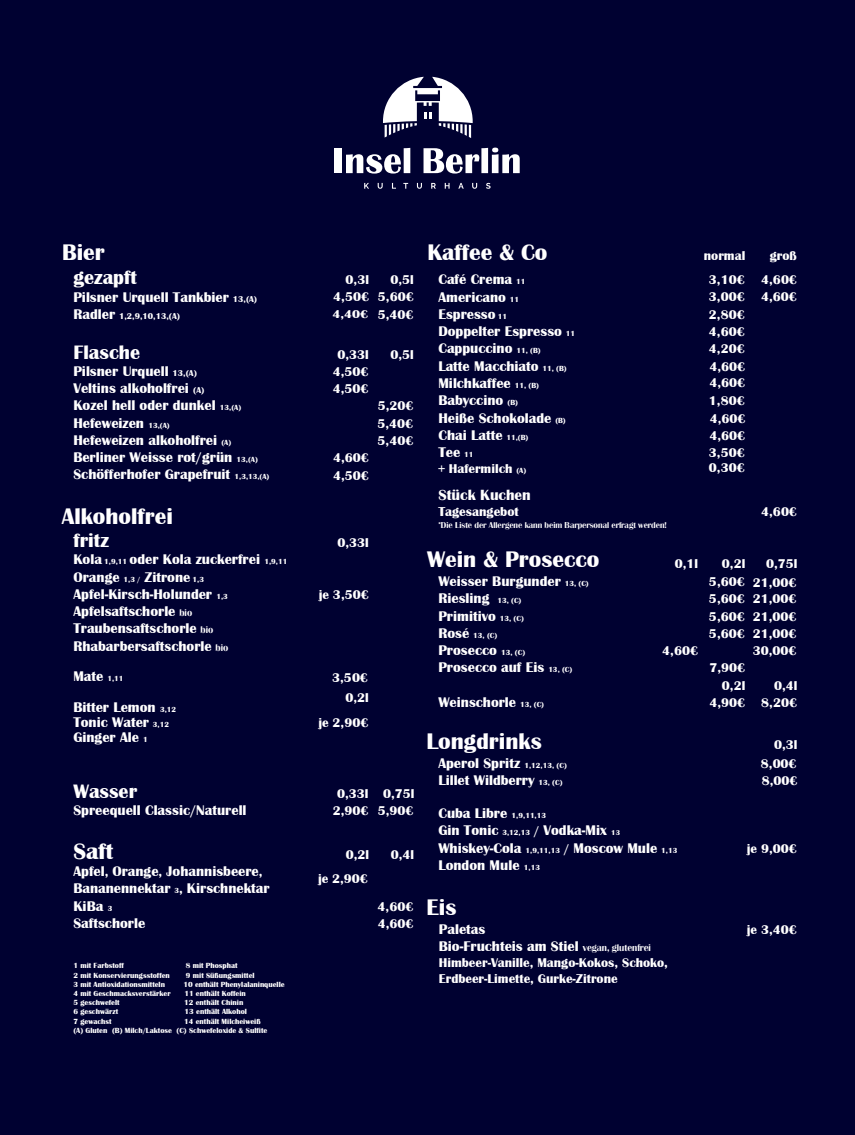
<style>
.page{position:relative;width:855px;height:1135px;background:#000131}
.page>*{position:absolute;margin:0;border:0;box-sizing:border-box;transform-origin:0 0}
.t1{font:700 23.2px "Britannic";color:#fff}
.t2{font:700 20px "Britannic";color:#fff}
.t3{font:700 15.2px "Britannic";color:#fff}
.t4{font:700 14.4px/17.3px "Britannic";color:#fff}
.t5{font:700 13.2px "Britannic";color:#fff}
.t6{font:700 13.12px/17.3px "Britannic";color:#fff}
.t7{font:700 11.72px "Britannic";color:#fff;scale:1.12 1}
.t8{font:700 8.72px "Britannic";color:#fff}
.t9{font:8.4px "Britannic BQ";color:#fff}
.t10{font:700 7.64px/9.2px "Britannic";color:#fff}
.s1{font-size:8.72px}
.s2{font-size:14.4px}
.s3{font-size:7.64px}
.s4{font-size:7.6px}
.s5{font-family:"Britannic BQ";font-weight:400;font-size:9.6px}
.s6{font-size:13.12px}
.s7{font-size:7.2px}
</style>
<div class="page">
<svg style="left:383px;top:77px;width:90px;height:61px"></svg>
<svg style="left:364px;top:183px;width:5px;height:6px"></svg>
<svg style="left:378px;top:183px;width:5px;height:6px"></svg>
<svg style="left:392px;top:183px;width:4px;height:6px"></svg>
<svg style="left:403px;top:183px;width:5px;height:6px"></svg>
<svg style="left:417px;top:183px;width:5px;height:6px"></svg>
<svg style="left:431px;top:183px;width:5px;height:6px"></svg>
<svg style="left:445px;top:183px;width:5px;height:6px"></svg>
<svg style="left:458px;top:183px;width:6px;height:6px"></svg>
<svg style="left:472px;top:183px;width:5px;height:6px"></svg>
<svg style="left:486px;top:183px;width:5px;height:6px"></svg>
<div style="left:335px;top:148px;width:7px;height:25px;background:#fff"></div>
<svg style="left:346px;top:148px;width:64px;height:26px"></svg>
<svg style="left:423px;top:148px;width:97px;height:26px"></svg>
<h1 class="t1" style="left:62px;top:239px;width:44px">Bier</h1>
<h2 class="t2" style="left:73px;top:266px;width:65px">gezapft</h2>
<p class="t4" style="left:73px;top:288px;width:185px">Pilsner Urquell Tankbier <span class="s1">13,(A)</span></p>
<p class="t8" style="left:73px;top:311px;width:108px"><span class="s2">Radler</span> 1,2,9,10,13,(A)</p>
<h2 class="t2" style="left:73px;top:341px;width:68px">Flasche</h2>
<p class="t4" style="left:73px;top:363px;width:198px">Pilsner Urquell <span class="s1">13,(A)<br></span>Veltins alkoholfrei <span class="s1">(A)<br></span>Kozel hell oder dunkel <span class="s3">13,(A)<br></span>Hefeweizen <span class="s3">13,(A)<br></span>Hefeweizen alkoholfrei <span class="s3">(A)<br></span>Berliner Weisse rot/grün <span class="s3">13,(A)<br></span>Schöfferhofer Grapefruit <span class="s4">1,3,13,(A)</span></p>
<h1 class="t1" style="left:62px;top:503px;width:113px">Alkoholfrei</h1>
<h2 class="t2" style="left:73px;top:529px;width:37px">fritz</h2>
<p class="t4" style="left:73px;top:551px;width:215px">Kola <span class="s3">1,9,11</span> oder Kola zuckerfrei <span class="s3">1,9,11<br></span>Orange <span class="s3">1,3 /</span> Zitrone <span class="s3">1,3<br></span>Apfel-Kirsch-Holunder <span class="s3">1,3<br></span>Apfelsaftschorle <span class="s5">bio<br></span>Traubensaftschorle <span class="s5">bio<br></span>Rhabarbersaftschorle <span class="s5">bio</span></p>
<p class="t4" style="left:73px;top:661px;width:104px;line-height:30.6px">Mate <span class="s3">1,11<br></span>Bitter Lemon <span class="s3">3,12</span></p>
<p class="t4" style="left:73px;top:715px;width:97px;line-height:15.3px">Tonic Water <span class="s3">3,12<br></span>Ginger Ale <span class="s3">1</span></p>
<h2 class="t2" style="left:73px;top:780px;width:65px">Wasser</h2>
<p class="t4" style="left:73px;top:802px;width:175px">Spreequell Classic/Naturell</p>
<h1 class="t1" style="left:73px;top:838px;width:41px">Saft</h1>
<p class="t4" style="left:73px;top:863px;width:198px">Apfel<span class="s6">,</span> Orange<span class="s6">,</span> Johannisbeere<span class="s6">,<br></span>Bananennektar <span class="s3">3</span><span class="s6">,</span> Kirschnektar<br>KiBa <span class="s3">3<br></span>Saftschorle</p>
<p class="t10" style="left:73px;top:961px;width:52px">1 mit Farbstoff</p>
<p class="t10" style="left:186px;top:961px;width:53px">8 mit Phosphat</p>
<p class="t10" style="left:73px;top:971px;width:98px">2 mit Konservierungsstoffen</p>
<p class="t10" style="left:186px;top:971px;width:70px">9 mit Süßungsmittel</p>
<p class="t10" style="left:73px;top:980px;width:93px">3 mit Antioxidationsmitteln</p>
<p class="t10" style="left:183px;top:980px;width:103px">10 enthält Phenylalaninquelle</p>
<p class="t10" style="left:73px;top:989px;width:99px">4 mit Geschmacksverstärker</p>
<p class="t10" style="left:184px;top:989px;width:63px">11 enthält Koffein</p>
<p class="t10" style="left:73px;top:998px;width:48px">5 geschwefelt</p>
<p class="t10" style="left:184px;top:998px;width:61px">12 enthält Chinin</p>
<p class="t10" style="left:73px;top:1007px;width:46px">6 geschwärzt</p>
<p class="t10" style="left:185px;top:1007px;width:64px">13 enthält Alkohol</p>
<p class="t10" style="left:73px;top:1016px;width:40px">7 gewachst</p>
<p class="t10" style="left:73px;top:1016px;width:195px;text-indent:111px">14 enthält Milcheiweiß (A) Gluten (B) Milch/Laktose (C) Schwefeloxide &amp; Sulfite</p>
<p class="t6" style="left:346px;top:271px;width:25px">0,3l</p>
<p class="t7" style="left:332px;top:308px;width:33px">4,40€</p>
<p class="t6" style="left:333px;top:289px;width:37px">4,50€</p>
<p class="t6" style="left:337px;top:346px;width:33px">0,33l</p>
<p class="t6" style="left:333px;top:363px;width:37px">4,50€</p>
<p class="t6" style="left:333px;top:380px;width:37px">4,50€</p>
<p class="t6" style="left:333px;top:449px;width:37px;line-height:17.5px">4,60€<br>4,50€</p>
<p class="t6" style="left:378px;top:271px;width:38px;text-align:justify;text-indent:13px">0,5l 5,60€ 5,40€</p>
<p class="t6" style="left:390px;top:346px;width:25px">0,5l</p>
<p class="t6" style="left:377px;top:397px;width:38px;line-height:17.6px;text-align:justify">5,20€ 5,40€ 5,40€</p>
<p class="t6" style="left:338px;top:534px;width:33px">0,33l</p>
<p class="t6" style="left:319px;top:586px;width:51px">je 3,50€</p>
<p class="t6" style="left:332px;top:669px;width:37px">3,50€</p>
<p class="t6" style="left:345px;top:689px;width:25px">0,2l</p>
<p class="t6" style="left:318px;top:714px;width:51px">je 2,90€</p>
<p class="t6" style="left:337px;top:785px;width:33px">0,33l</p>
<p class="t6" style="left:333px;top:802px;width:37px">2,90€</p>
<p class="t6" style="left:318px;top:842px;width:52px;line-height:24.2px;text-align:right">0,2l<br>je 2,90€</p>
<p class="t6" style="left:378px;top:785px;width:38px;text-align:center">0,75l<br>5,90€</p>
<p class="t6" style="left:391px;top:846px;width:25px">0,4l</p>
<p class="t6" style="left:378px;top:898px;width:37px">4,60€<br>4,60€</p>
<h1 class="t1" style="left:427px;top:240px;width:122px">Kaffee &amp; Co</h1>
<p class="t4" style="left:438px;top:271px;width:138px">Café Crema <span class="s3">11<br></span>Americano <span class="s3">11<br></span>Espresso <span class="s3">11<br></span>Doppelter Espresso <span class="s3">11<br></span>Cappuccino <span class="s3">11, (B)<br></span>Latte Macchiato <span class="s3">11, (B)<br></span>Milchkaffee <span class="s3">11, (B)<br></span>Babyccino <span class="s3">(B)<br></span>Heiße Schokolade <span class="s3">(B)<br></span>Chai Latte <span class="s3">11,(B)<br></span>Tee <span class="s3">11</span></p>
<p class="t6" style="left:438px;top:460px;width:89px">+ Hafermilch <span class="s3">(A)</span></p>
<p class="t3" style="left:438px;top:487px;width:94px">Stück Kuchen</p>
<p class="t5" style="left:438px;top:504px;width:82px">Tagesangebot</p>
<p class="t9" style="left:438px;top:520px;width:230px">*Die Liste der Allergene kann beim Barpersonal erfragt werden!</p>
<p class="t6" style="left:704px;top:248px;width:43px">normal</p>
<p class="t6" style="left:770px;top:248px;width:29px">groß</p>
<p class="t6" style="left:709px;top:271px;width:37px;text-align:justify">3,10€ 3,00€ 2,80€</p>
<p class="t6" style="left:761px;top:271px;width:37px">4,60€</p>
<p class="t6" style="left:709px;top:323px;width:37px">4,60€</p>
<p class="t6" style="left:709px;top:358px;width:37px;line-height:16.4px">4,60€<br>4,60€</p>
<p class="t6" style="left:761px;top:288px;width:37px">4,60€</p>
<p class="t6" style="left:709px;top:340px;width:37px">4,20€</p>
<p class="t6" style="left:709px;top:392px;width:37px">1,80€</p>
<p class="t6" style="left:709px;top:410px;width:38px;line-height:16.9px">4,60€<br>4,60€</p>
<p class="t6" style="left:709px;top:445px;width:37px;line-height:15.2px">3,50€<br>0,30€</p>
<p class="t6" style="left:761px;top:503px;width:37px">4,60€</p>
<h1 class="t1" style="left:427px;top:547px;width:174px">Wein &amp; Prosecco</h1>
<p class="t6" style="left:675px;top:555px;width:25px">0,1l</p>
<p class="t6" style="left:722px;top:555px;width:25px">0,2l</p>
<p class="t6" style="left:766px;top:555px;width:33px">0,75l</p>
<p class="t4" style="left:438px;top:573px;width:152px">Weisser Burgunder <span class="s3">13, (C)<br></span>Riesling <span class="s3">13, (C)<br></span>Primitivo <span class="s3">13, (C)</span></p>
<p class="t10" style="left:438px;top:631px;width:60px"><span class="s2">Rosé</span> 13, (C)</p>
<p class="t4" style="left:438px;top:642px;width:136px">Prosecco <span class="s3">13, (C)<br></span>Prosecco auf Eis <span class="s3">13, (C)</span></p>
<p class="t4" style="left:438px;top:694px;width:107px">Weinschorle <span class="s3">13, (C)</span></p>
<h1 class="t1" style="left:426px;top:728px;width:117px">Longdrinks</h1>
<p class="t6" style="left:662px;top:642px;width:37px">4,60€</p>
<p class="t4" style="left:438px;top:755px;width:130px">Aperol Spritz <span class="s3">1,12,13, (C)<br></span>Lillet Wildberry <span class="s3">13, (C)</span></p>
<p class="t4" style="left:438px;top:805px;width:240px">Cuba Libre <span class="s3">1,9,11,13<br></span>Gin Tonic <span class="s3">3,12,13</span> <span class="s6">/</span> Vodka-Mix <span class="s7">13<br></span>Whiskey-Cola <span class="s3">1,9,11,13</span> <span class="s6">/</span> Moscow Mule <span class="s3">1,13<br></span>London Mule <span class="s3">1,13</span></p>
<h1 class="t1" style="left:426px;top:895px;width:31px">Eis</h1>
<p class="t4" style="left:439px;top:921px;width:214px">Paletas<br>Bio-Fruchteis am Stiel <span class="s5">vegan, glutenfrei</span></p>
<p class="t6" style="left:439px;top:955px;width:231px;line-height:15.7px">Himbeer-Vanille, Mango-Kokos, Schoko,<br>Erdbeer-Limette, Gurke-Zitrone</p>
<p class="t6" style="left:709px;top:573px;width:37px;text-align:justify">5,60€ 5,60€ 5,60€ 5,60€</p>
<p class="t6" style="left:753px;top:574px;width:45px">21,00€</p>
<p class="t6" style="left:753px;top:590px;width:45px">21,00€</p>
<p class="t6" style="left:753px;top:608px;width:45px">21,00€</p>
<p class="t6" style="left:753px;top:625px;width:45px">21,00€</p>
<p class="t6" style="left:709px;top:660px;width:37px">7,90€</p>
<p class="t6" style="left:753px;top:642px;width:45px">30,00€</p>
<p class="t6" style="left:722px;top:677px;width:25px">0,2l</p>
<p class="t6" style="left:774px;top:677px;width:25px">0,4l</p>
<p class="t6" style="left:709px;top:694px;width:37px">4,90€</p>
<p class="t6" style="left:761px;top:694px;width:37px">8,20€</p>
<p class="t6" style="left:774px;top:736px;width:25px">0,3l</p>
<p class="t6" style="left:761px;top:755px;width:38px;line-height:17.5px">8,00€<br>8,00€</p>
<p class="t6" style="left:747px;top:840px;width:51px">je 9,00€</p>
<p class="t6" style="left:747px;top:921px;width:51px">je 3,40€</p>
</div>
